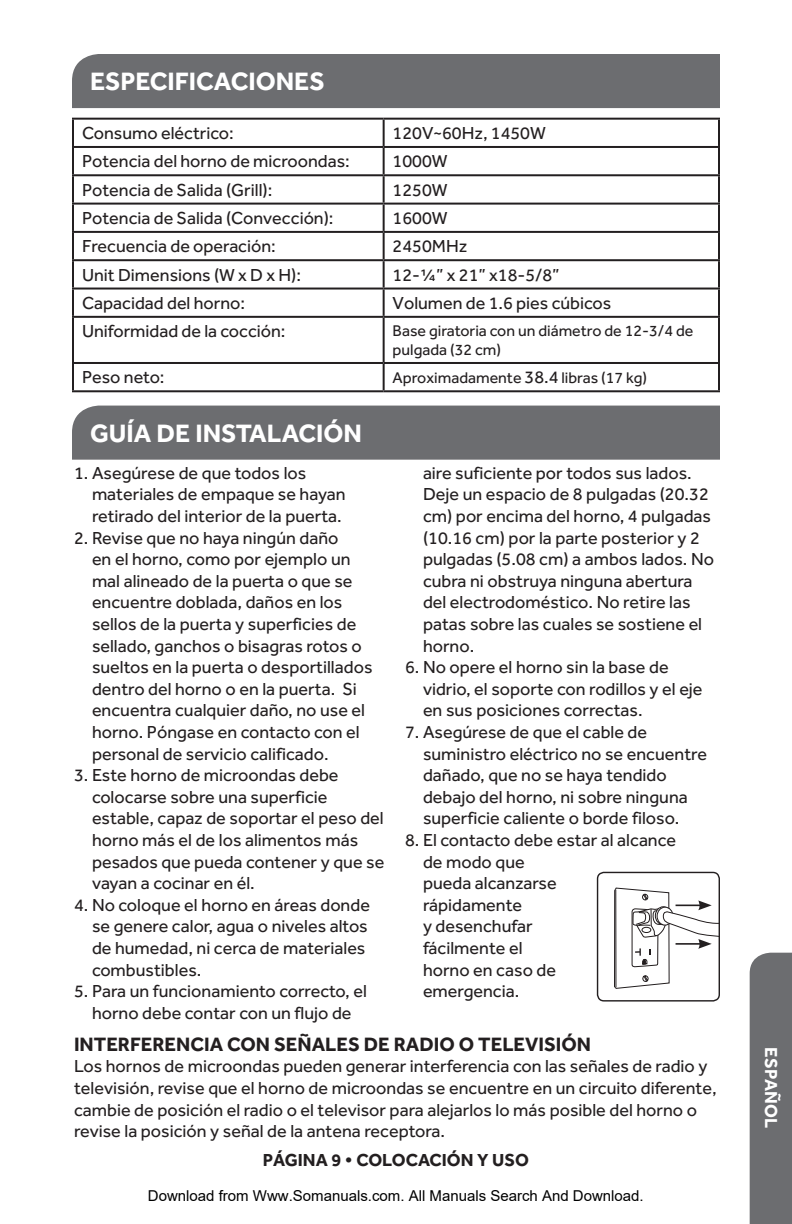
<style>
.page{position:relative;width:792px;height:1224px;background:#fff}
.page>*{position:absolute;margin:0;border:0;box-sizing:border-box;transform-origin:0 0}
.t1{font:700 26px "Effra";color:#fff}
.t2{font:700 20px "Effra";color:#231f20}
.t3{font:18px/21.6px "Effra";color:#231f20}
.t4{font:700 18px "Effra";color:#231f20}
.t5{font:700 18px "Effra";color:#fff}
.t6{font:16px/19.2px "Effra";color:#231f20}
.t7{font:15px "Arial";color:#000}
.s1{font-size:18px}
</style>
<div class="page">
<div style="left:72px;top:54px;width:648px;height:54px;background:#6c6d70"></div>
<div style="left:72px;top:406px;width:648px;height:54px;background:#6c6d70"></div>
<div style="left:597px;top:872px;width:123px;height:130px;border:1px solid #231f20;border-radius:6px"></div>
<svg style="left:614px;top:887px;width:105px;height:103px"></svg>
<div style="left:750px;top:953px;width:42px;height:271px;background:#6c6d70"></div>
<hr style="left:72px;top:118px;width:312px;height:2px;background:#231f20">
<hr style="left:72px;top:120px;width:2px;height:26px;background:#231f20">
<hr style="left:384px;top:118px;width:336px;height:2px;background:#231f20">
<hr style="left:383px;top:120px;width:2px;height:26px;background:#231f20">
<hr style="left:718px;top:120px;width:2px;height:26px;background:#231f20">
<hr style="left:72px;top:146px;width:312px;height:2px;background:#231f20">
<hr style="left:72px;top:148px;width:2px;height:26px;background:#231f20">
<hr style="left:384px;top:146px;width:336px;height:2px;background:#231f20">
<hr style="left:383px;top:148px;width:2px;height:26px;background:#231f20">
<hr style="left:718px;top:148px;width:2px;height:26px;background:#231f20">
<hr style="left:72px;top:174px;width:312px;height:2px;background:#231f20">
<hr style="left:72px;top:176px;width:2px;height:27px;background:#231f20">
<hr style="left:384px;top:174px;width:336px;height:2px;background:#231f20">
<hr style="left:383px;top:176px;width:2px;height:27px;background:#231f20">
<hr style="left:718px;top:176px;width:2px;height:27px;background:#231f20">
<hr style="left:72px;top:203px;width:312px;height:2px;background:#231f20">
<hr style="left:72px;top:205px;width:2px;height:26px;background:#231f20">
<hr style="left:384px;top:203px;width:336px;height:2px;background:#231f20">
<hr style="left:383px;top:205px;width:2px;height:26px;background:#231f20">
<hr style="left:718px;top:205px;width:2px;height:26px;background:#231f20">
<hr style="left:72px;top:231px;width:312px;height:2px;background:#231f20">
<hr style="left:72px;top:233px;width:2px;height:26px;background:#231f20">
<hr style="left:384px;top:231px;width:336px;height:2px;background:#231f20">
<hr style="left:383px;top:233px;width:2px;height:26px;background:#231f20">
<hr style="left:718px;top:233px;width:2px;height:26px;background:#231f20">
<hr style="left:72px;top:259px;width:312px;height:2px;background:#231f20">
<hr style="left:72px;top:261px;width:2px;height:27px;background:#231f20">
<hr style="left:384px;top:259px;width:336px;height:2px;background:#231f20">
<hr style="left:383px;top:261px;width:2px;height:27px;background:#231f20">
<hr style="left:718px;top:261px;width:2px;height:27px;background:#231f20">
<hr style="left:72px;top:288px;width:312px;height:2px;background:#231f20">
<hr style="left:72px;top:290px;width:2px;height:26px;background:#231f20">
<hr style="left:384px;top:288px;width:336px;height:2px;background:#231f20">
<hr style="left:383px;top:290px;width:2px;height:26px;background:#231f20">
<hr style="left:718px;top:290px;width:2px;height:26px;background:#231f20">
<hr style="left:72px;top:316px;width:312px;height:2px;background:#231f20">
<hr style="left:72px;top:318px;width:2px;height:44px;background:#231f20">
<hr style="left:384px;top:316px;width:336px;height:2px;background:#231f20">
<hr style="left:383px;top:318px;width:2px;height:44px;background:#231f20">
<hr style="left:718px;top:318px;width:2px;height:44px;background:#231f20">
<hr style="left:72px;top:362px;width:312px;height:2px;background:#231f20">
<hr style="left:72px;top:364px;width:2px;height:26px;background:#231f20">
<hr style="left:384px;top:362px;width:336px;height:2px;background:#231f20">
<hr style="left:383px;top:364px;width:2px;height:26px;background:#231f20">
<hr style="left:718px;top:364px;width:2px;height:26px;background:#231f20">
<hr style="left:72px;top:390px;width:312px;height:2px;background:#231f20">
<hr style="left:384px;top:390px;width:336px;height:2px;background:#231f20">
<h1 class="t1" style="left:90px;top:66px;width:236px">ESPECIFICACIONES</h1>
<p class="t3" style="left:82px;top:122px;width:153px">Consumo eléctrico:</p>
<p class="t3" style="left:393px;top:122px;width:155px">120V~60Hz, 1450W</p>
<p class="t3" style="left:82px;top:150px;width:269px">Potencia del horno de microondas:</p>
<p class="t3" style="left:393px;top:150px;width:57px">1000W</p>
<p class="t3" style="left:82px;top:179px;width:192px">Potencia de Salida (Grill):</p>
<p class="t3" style="left:393px;top:179px;width:57px">1250W</p>
<p class="t3" style="left:82px;top:207px;width:253px">Potencia de Salida (Convección):</p>
<p class="t3" style="left:393px;top:207px;width:57px">1600W</p>
<p class="t3" style="left:82px;top:235px;width:195px">Frecuencia de operación:</p>
<p class="t3" style="left:393px;top:235px;width:76px">2450MHz</p>
<p class="t3" style="left:82px;top:263px;width:221px">Unit Dimensions (W x D x H):</p>
<p class="t3" style="left:393px;top:263px;width:169px">12-¼” x 21” x18-5/8”</p>
<p class="t3" style="left:82px;top:292px;width:165px">Capacidad del horno:</p>
<p class="t3" style="left:393px;top:292px;width:220px">Volumen de 1.6 pies cúbicos</p>
<p class="t3" style="left:82px;top:320px;width:205px">Uniformidad de la cocción:</p>
<p class="t6" style="left:393px;top:321px;width:302px">Base giratoria con un diámetro de 12-3/4 de pulgada (32 cm)</p>
<p class="t3" style="left:82px;top:366px;width:84px">Peso neto:</p>
<p class="t6" style="left:393px;top:368px;width:256px">Aproximadamente <span class="s1">38.4</span> libras (17 kg)</p>
<h1 class="t1" style="left:90px;top:417px;width:163px">GUÍA DE INSTALA</h1>
<h1 class="t1" style="left:299px;top:417px;width:62px">CIÓN</h1>
<p class="t3" style="left:92px;top:462px;width:255px;text-indent:-18px">1. Asegúrese de que todos los materiales de empaque se hayan retirado del interior de la puerta.</p>
<p class="t3" style="left:92px;top:527px;width:282px;text-indent:-18px">2. Revise que no haya ningún daño<br>en el horno, como por ejemplo un mal alineado de la puerta o que se encuentre doblada, daños en los sellos de la puerta y superficies de sellado, ganchos o bisagras rotos o sueltos en la puerta o desportillados dentro del horno o en la puerta. Si encuentra cualquier daño, no use el horno. Póngase en contacto con el personal de servicio calificado.</p>
<p class="t3" style="left:92px;top:764px;width:294px;text-indent:-18px">3. Este horno de microondas debe colocarse sobre una superficie estable, capaz de soportar el peso del horno más el de los alimentos más pesados que pueda contener y que se vayan a cocinar en él.</p>
<p class="t3" style="left:92px;top:894px;width:279px;text-indent:-18px">4. No coloque el horno en áreas donde se genere calor, agua o niveles altos de humedad, ni cerca de materiales combustibles.</p>
<p class="t3" style="left:74px;top:980px;width:294px;text-align:center">5. Para un funcionamiento correcto, el horno debe contar con un flujo de</p>
<p class="t3" style="left:423px;top:462px;width:293px">aire suficiente por todos sus lados.<br>Deje un espacio de 8 pulgadas (20.32 cm) por encima del horno, 4 pulgadas (10.16 cm) por la parte posterior y 2 pulgadas (5.08 cm) a ambos lados. No cubra ni obstruya ninguna abertura del electrodoméstico. No retire las patas sobre las cuales se sostiene el horno.</p>
<p class="t3" style="left:423px;top:656px;width:281px;text-indent:-18px">6. No opere el horno sin la base de vidrio, el soporte con rodillos y el eje en sus posiciones correctas.</p>
<p class="t3" style="left:423px;top:721px;width:286px;text-indent:-18px">7. Asegúrese de que el cable de suministro eléctrico no se encuentre dañado, que no se haya tendido debajo del horno, ni sobre ninguna superficie caliente o borde filoso.</p>
<p class="t3" style="left:423px;top:829px;width:255px;text-indent:-18px">8. El contacto debe estar al alcance de modo que<br>pueda alcanzarse<br>rápidamente<br>y desenchufar<br>fácilmente el<br>horno en caso de<br>emergencia.</p>
<p class="t2" style="left:74px;top:1032px;width:237px">INTERFERENCIA CON SEÑAL</p>
<p class="t2" style="left:336px;top:1032px;width:254px">ES DE RADIO O TELEVISIÓN</p>
<p class="t3" style="left:74px;top:1055px;width:644px">Los hornos de microondas pueden generar interferencia con las señales de radio y televisión, revise que el horno de microondas se encuentre en un circuito diferente, cambie de posición el radio o el televisor para alejarlos lo más posible del horno o revise la posición y señal de la antena receptora.</p>
<p class="t5" style="left:782px;top:1047px;width:82px;rotate:90deg">Españo l</p>
<p class="t4" style="left:263px;top:1149px;width:119px">PÁGINA 9 • COLO</p>
<p class="t4" style="left:406px;top:1149px;width:124px">CACIÓN Y USO</p>
<p class="t7" style="left:148px;top:1187px;width:497px">Download from Www.Somanuals.com. All Manuals Search And Download.</p>
</div>
